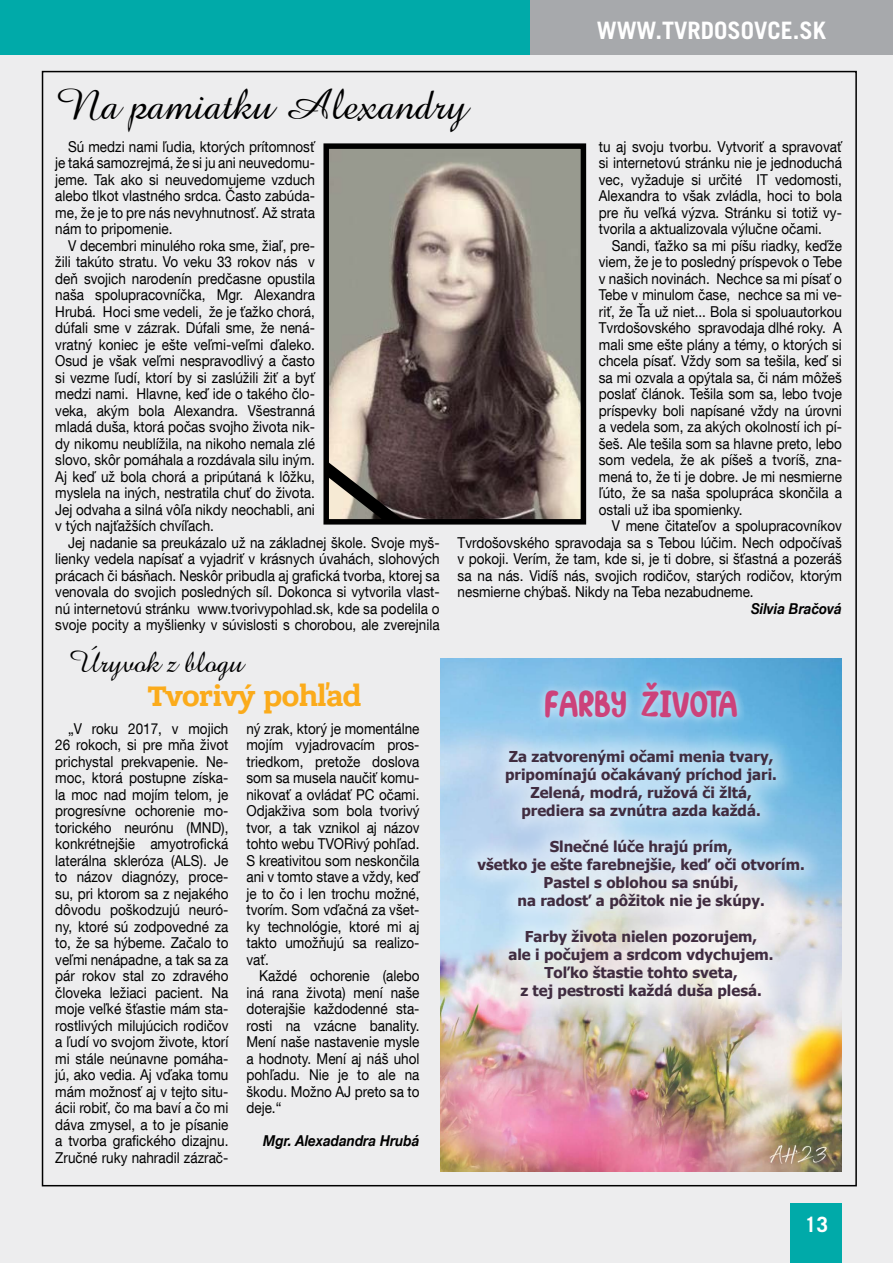
<style>
.page{position:relative;width:893px;height:1263px;background:#fff}
.page>*{position:absolute;margin:0;border:0;box-sizing:border-box;transform-origin:0 0}
.t1{font:44.4px "Amazone BT";letter-spacing:-.01em;color:#000}
.t2{font:38.85px "Asdonuts CE";color:#cc427a}
.t3{font:700 30px "Bandera Pro";letter-spacing:-.01em;color:#fbab1b}
.t4{font:30px "Amazone BT";letter-spacing:-.01em;color:#000}
.t5{font:700 24px "Trade Gothic LT Com";color:#fff}
.t6{font:700 21px "Trade Gothic LT Com";color:#fff}
.t7{font:15px/16.5px "Helvetica Neue LT Com";color:#000;text-align:justify;scale:.9 1}
.t8{font:700 15px/18px "Tahoma";color:#402c40;text-align:center}
.t9{font:italic 700 15px "Helvetica Neue LT Com";color:#000;scale:.9 1}
</style>
<div class="page">
<div style="left:502px;top:0;width:391px;height:55px;background:#a7a9ac"></div>
<div style="left:0;top:0;width:530px;height:55px;background:#00aaa9"></div>
<div style="left:0;top:55px;width:893px;height:1208px;background:#ededee"></div>
<hr style="left:0;top:55px;width:1px;height:1208px;background:#7ca8d5">
<div style="left:791px;top:1203px;width:51px;height:60px;background:#00aaa9"></div>
<img style="left:329px;top:149px;width:251px;height:370px">
<div style="left:323px;top:143px;width:263px;height:382px;border:5px solid #000"></div>
<svg style="left:325px;top:461px;width:80px;height:63px;background:#645b55"></svg>
<img style="left:440px;top:658px;width:402px;height:513px">
<div style="left:536px;top:673px;width:210px;height:54px;background:#fff;opacity:.75"></div>
<svg style="left:670px;top:929px;width:112px;height:113px"></svg>
<div style="left:454px;top:726px;width:373px;height:297px;background:#fff;opacity:.43"></div>
<h1 class="t1" style="left:55px;top:80px;width:413px">Na pamiatku Alexandry</h1>
<h3 class="t5" style="left:597px;top:16px;width:231px">WWW.TVRDOSOVCE.SK</h3>
<p class="t7" style="left:55px;top:138px;width:290px;text-indent:13px">Sú medzi nami ľudia, ktorých prítomnosť je taká samozrejmá, že si ju ani neuvedomu&shy;jeme. Tak ako si neuvedomujeme vzduch alebo tlkot vlastného srdca. Často zabúda&shy;me, že je to pre nás nevyhnutnosť. Až strata nám to pripomenie.</p>
<p class="t7" style="left:55px;top:237px;width:290px;text-indent:13px">V decembri minulého roka sme, žiaľ, pre&shy;žili takúto stratu. Vo veku 33 rokov nás v deň svojich narodenín predčasne opustila naša spolupracovníčka, Mgr. Alexandra Hrubá. Hoci sme vedeli, že je ťažko chorá, dúfali sme v zázrak. Dúfali sme, že nená&shy;vratný koniec je ešte veľmi-veľmi ďaleko.<br>Osud je však veľmi nespravodlivý a často si vezme ľudí, ktorí by si zaslúžili žiť a byť medzi nami. Hlavne, keď ide o takého člo&shy;veka, akým bola Alexandra. Všestranná mladá duša, ktorá počas svojho života nik&shy;dy nikomu neublížila, na nikoho nemala zlé slovo, skôr pomáhala a rozdávala silu iným.<br>Aj keď už bola chorá a pripútaná k lôžku, myslela na iných, nestratila chuť do života.<br>Jej odvaha a silná vôľa nikdy neochabli, ani v tých najťažších chvíľach.</p>
<p class="t7" style="left:55px;top:534px;width:429px;text-indent:13px">Jej nadanie sa preukázalo už na základnej škole. Svoje myš&shy;lienky vedela napísať a vyjadriť v krásnych úvahách, slohových prácach či básňach. Neskôr pribudla aj grafická tvorba, ktorej sa venovala do svojich posledných síl. Dokonca si vytvorila vlast&shy;nú internetovú stránku www.tvorivypohlad.sk, kde sa podelila o svoje pocity a myšlienky v súvislosti s chorobou, ale zverejnila</p>
<p class="t7" style="left:599px;top:138px;width:272px">tu aj svoju tvorbu. Vytvoriť a spravovať si internetovú stránku nie je jednoduchá vec, vyžaduje si určité IT vedomosti, Alexandra to však zvládla, hoci to bola pre ňu veľká výzva. Stránku si totiž vy&shy;tvorila a aktualizovala výlučne očami.</p>
<p class="t7" style="left:599px;top:237px;width:272px;text-indent:13px">Sandi, ťažko sa mi píšu riadky, keďže viem, že je to posledný príspevok o Tebe v našich novinách. Nechce sa mi písať o Tebe v minulom čase, nechce sa mi ve&shy;riť, že Ťa už niet... Bola si spoluautorkou Tvrdošovského spravodaja dlhé roky. A mali sme ešte plány a témy, o ktorých si chcela písať. Vždy som sa tešila, keď si sa mi ozvala a opýtala sa, či nám môžeš poslať článok. Tešila som sa, lebo tvoje príspevky boli napísané vždy na úrovni a vedela som, za akých okolností ich pí&shy;šeš. Ale tešila som sa hlavne preto, lebo som vedela, že ak píšeš a tvoríš, zna&shy;mená to, že ti je dobre. Je mi nesmierne ľúto, že sa naša spolupráca skončila a ostali už iba spomienky.</p>
<p class="t7" style="left:458px;top:517px;width:429px;text-indent:154px">V mene čitateľov a spolupracovníkov Tvrdošovského spravodaja sa s Tebou lúčim. Nech odpočívaš v pokoji. Verím, že tam, kde si, je ti dobre, si šťastná a pozeráš sa na nás. Vidíš nás, svojich rodičov, starých rodičov, ktorým nesmierne chýbaš. Nikdy na Teba nezabudneme.</p>
<p class="t9" style="left:751px;top:599px;width:102px">Silvia Bračová</p>
<h3 class="t4" style="left:68px;top:645px;width:177px">Úryvok z blogu</h3>
<h3 class="t3" style="left:148px;top:677px;width:215px">Tvorivý pohľad</h3>
<h2 class="t2" style="left:544px;top:681px;width:195px">FARBY ŽIVOTA</h2>
<p class="t8" style="left:505px;top:748px;width:273px">Za zatvorenými očami menia tvary, pripomínajú očakávaný príchod jari.<br>Zelená, modrá, ružová či žltá, prediera sa zvnútra azda každá.</p>
<p class="t8" style="left:477px;top:838px;width:329px">Slnečné lúče hrajú prím,<br>všetko je ešte farebnejšie, keď oči otvorím.<br>Pastel s oblohou sa snúbi,<br>na radosť a pôžitok nie je skúpy.</p>
<p class="t8" style="left:508px;top:928px;width:267px">Farby života nielen pozorujem,<br>ale i počujem a srdcom vdychujem.<br>Toľko štastie tohto sveta,<br>z tej pestrosti každá duša plesá.</p>
<p class="t7" style="left:55px;top:720px;width:194px;text-indent:13px">„V roku 2017, v mojich 26 rokoch, si pre mňa život prichystal prekvapenie. Ne&shy;moc, ktorá postupne získa&shy;la moc nad mojím telom, je progresívne ochorenie mo&shy;torického neurónu (MND), konkrétnejšie amyotrofická laterálna skleróza (ALS). Je to názov diagnózy, proce&shy;su, pri ktorom sa z nejakého dôvodu poškodzujú neuró&shy;ny, ktoré sú zodpovedné za to, že sa hýbeme. Začalo to veľmi nenápadne, a tak sa za pár rokov stal zo zdravého človeka ležiaci pacient. Na moje veľké šťastie mám sta&shy;rostlivých milujúcich rodičov a ľudí vo svojom živote, ktorí mi stále neúnavne pomáha&shy;jú, ako vedia. Aj vďaka tomu mám možnosť aj v tejto situ&shy;ácii robiť, čo ma baví a čo mi dáva zmysel, a to je písanie a tvorba grafického dizajnu.<br>Zručné ruky nahradil zázrač-</p>
<p class="t7" style="left:246px;top:720px;width:194px">ný zrak, ktorý je momentálne mojím vyjadrovacím pros&shy;triedkom, pretože doslova som sa musela naučiť komu&shy;nikovať a ovládať PC očami.<br>Odjakživa som bola tvorivý tvor, a tak vznikol aj názov tohto webu TVORivý pohľad.<br>S kreativitou som neskončila ani v tomto stave a vždy, keď je to čo i len trochu možné, tvorím. Som vďačná za všet&shy;ky technológie, ktoré mi aj takto umožňujú sa realizo&shy;vať.</p>
<p class="t7" style="left:246px;top:967px;width:194px;text-indent:13px">Každé ochorenie (alebo iná rana života) mení naše doterajšie každodenné sta&shy;rosti na vzácne banality.<br>Mení naše nastavenie mysle a hodnoty. Mení aj náš uhol pohľadu. Nie je to ale na škodu. Možno AJ preto sa to deje.“</p>
<p class="t9" style="left:263px;top:1131px;width:175px">Mgr. Alexadandra Hrubá</p>
<h3 class="t6" style="left:805px;top:1212px;width:25px">13</h3>
</div>
